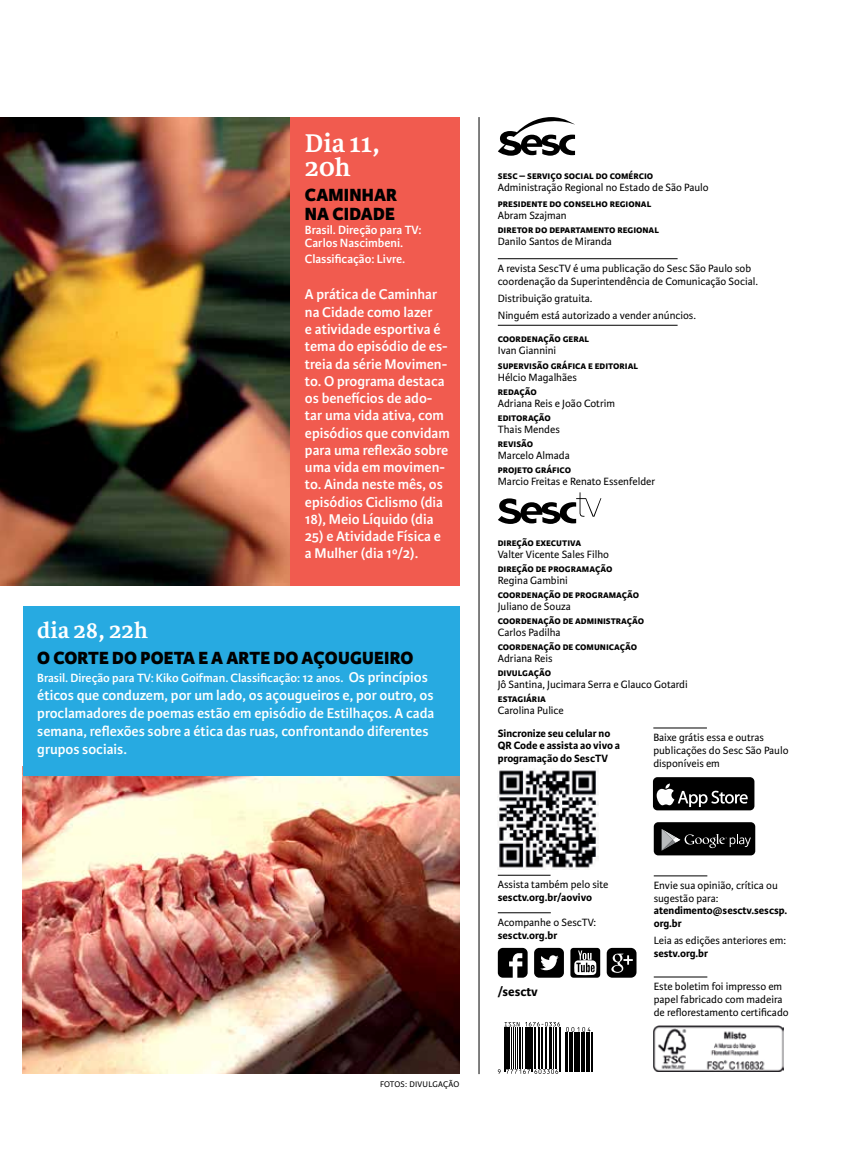
<style>
.page{position:relative;width:851px;height:1149px;background:#fff}
.page>*{position:absolute;margin:0;border:0;box-sizing:border-box;transform-origin:0 0}
.t1{font:700 27.3px/23.9px "Karmina";color:#fff}
.t2{font:700 24px "Karmina";color:#fff}
.t3{font:800 18.75px/18.8px "Karmina Sans";letter-spacing:.01em;color:#000}
.t4{font:600 15px/17.2px "Karmina Sans";color:#fff}
.t5{font:700 13.5px "Karmina Sans";color:#000}
.t6{font:600 12.75px/13.5px "Karmina Sans";color:#fff}
.t7{font:11.25px/12.8px "Karmina Sans";color:#000}
.t8{font:700 11.25px/12.8px "Karmina Sans";color:#000}
.t9{font:8.7px "Karmina Sans";letter-spacing:.03em;color:#000}
.s1{font-size:15px}
</style>
<div class="page">
<img style="left:23px;top:775px;width:436px;height:298px">
<img style="left:0;top:117px;width:290px;height:468px">
<svg style="left:498px;top:117px;width:77px;height:39px"></svg>
<svg style="left:498px;top:492px;width:103px;height:32px"></svg>
<hr style="left:497px;top:258px;width:180px;height:1px;background:#000">
<hr style="left:497px;top:325px;width:180px;height:1px;background:#000">
<div style="left:290px;top:117px;width:169px;height:468px;background:#f15b4f"></div>
<div style="left:23px;top:605px;width:436px;height:170px;background:#27aae1"></div>
<hr style="left:478px;top:117px;width:1px;height:956px;background:#000">
<hr style="left:497px;top:874px;width:53px;height:1px;background:#000">
<hr style="left:497px;top:912px;width:53px;height:1px;background:#000">
<svg style="left:497px;top:947px;width:30px;height:30px"></svg>
<svg style="left:534px;top:947px;width:30px;height:30px"></svg>
<svg style="left:570px;top:947px;width:30px;height:30px"></svg>
<svg style="left:606px;top:947px;width:30px;height:30px"></svg>
<div style="left:653px;top:822px;width:102px;height:33px;background:#000;border-radius:4px"></div>
<svg style="left:661px;top:829px;width:89px;height:21px"></svg>
<div style="left:652px;top:777px;width:102px;height:33px;background:#000;border-radius:4px"></div>
<svg style="left:656px;top:783px;width:91px;height:23px"></svg>
<hr style="left:653px;top:727px;width:53px;height:1px;background:#000">
<img style="left:653px;top:1025px;width:130px;height:45px">
<hr style="left:653px;top:875px;width:54px;height:1px;background:#000">
<hr style="left:653px;top:976px;width:54px;height:1px;background:#000">
<hr style="left:504px;top:1026px;width:1px;height:45px;background:#000">
<hr style="left:505px;top:1026px;width:1px;height:45px;background:#000">
<hr style="left:506px;top:1026px;width:2px;height:42px;background:#000">
<hr style="left:508px;top:1026px;width:2px;height:42px;background:#000">
<hr style="left:511px;top:1026px;width:1px;height:42px;background:#000">
<hr style="left:513px;top:1026px;width:1px;height:42px;background:#000">
<hr style="left:515px;top:1026px;width:1px;height:42px;background:#000">
<hr style="left:517px;top:1026px;width:1px;height:42px;background:#000">
<hr style="left:519px;top:1026px;width:1px;height:42px;background:#000">
<hr style="left:521px;top:1026px;width:1px;height:42px;background:#000">
<hr style="left:524px;top:1026px;width:1px;height:42px;background:#000">
<hr style="left:526px;top:1026px;width:1px;height:42px;background:#000">
<hr style="left:527px;top:1026px;width:2px;height:42px;background:#000">
<hr style="left:529px;top:1026px;width:1px;height:42px;background:#000">
<hr style="left:531px;top:1026px;width:1px;height:45px;background:#000">
<hr style="left:532px;top:1026px;width:1px;height:45px;background:#000">
<hr style="left:533px;top:1026px;width:1px;height:42px;background:#000">
<hr style="left:535px;top:1026px;width:1px;height:42px;background:#000">
<hr style="left:538px;top:1026px;width:1px;height:42px;background:#000">
<hr style="left:541px;top:1026px;width:1px;height:42px;background:#000">
<hr style="left:542px;top:1026px;width:1px;height:42px;background:#000">
<hr style="left:545px;top:1026px;width:1px;height:42px;background:#000">
<hr style="left:546px;top:1026px;width:1px;height:42px;background:#000">
<hr style="left:549px;top:1026px;width:1px;height:42px;background:#000">
<hr style="left:550px;top:1026px;width:2px;height:42px;background:#000">
<hr style="left:553px;top:1026px;width:1px;height:42px;background:#000">
<hr style="left:554px;top:1026px;width:1px;height:42px;background:#000">
<hr style="left:556px;top:1026px;width:1px;height:42px;background:#000">
<hr style="left:559px;top:1026px;width:1px;height:45px;background:#000">
<hr style="left:560px;top:1026px;width:1px;height:45px;background:#000">
<hr style="left:565px;top:1031px;width:1px;height:40px;background:#000">
<hr style="left:566px;top:1031px;width:1px;height:40px;background:#000">
<hr style="left:569px;top:1031px;width:1px;height:40px;background:#000">
<hr style="left:571px;top:1031px;width:1px;height:40px;background:#000">
<hr style="left:572px;top:1031px;width:1px;height:40px;background:#000">
<hr style="left:574px;top:1031px;width:1px;height:40px;background:#000">
<hr style="left:576px;top:1031px;width:1px;height:40px;background:#000">
<hr style="left:577px;top:1031px;width:1px;height:40px;background:#000">
<hr style="left:578px;top:1031px;width:1px;height:40px;background:#000">
<hr style="left:581px;top:1031px;width:1px;height:40px;background:#000">
<hr style="left:582px;top:1031px;width:1px;height:40px;background:#000">
<hr style="left:584px;top:1031px;width:1px;height:40px;background:#000">
<hr style="left:585px;top:1031px;width:2px;height:40px;background:#000">
<hr style="left:588px;top:1031px;width:1px;height:40px;background:#000">
<hr style="left:589px;top:1031px;width:1px;height:40px;background:#000">
<hr style="left:591px;top:1031px;width:2px;height:40px;background:#000">
<svg style="left:506px;top:1068px;width:52px;height:5px"></svg>
<svg style="left:566px;top:1027px;width:24px;height:4px"></svg>
<svg style="left:504px;top:1022px;width:15px;height:4px"></svg>
<svg style="left:525px;top:1022px;width:35px;height:4px"></svg>
<img style="left:498px;top:769px;width:101px;height:99px">
<h1 class="t1" style="left:305px;top:132px;width:76px">Dia 11,<br>20h</h1>
<h3 class="t3" style="left:305px;top:186px;width:94px">CAMINHAR<br>NA CIDADE</h3>
<p class="t6" style="left:305px;top:223px;width:118px">Brasil. Direção para TV:<br>Carlos Nascimbeni.</p>
<p class="t6" style="left:305px;top:252px;width:102px">Classificação: Livre.</p>
<p class="t4" style="left:305px;top:286px;width:146px">A prática de Caminhar na Cidade como lazer<br>e atividade esportiva é tema do episódio de es&shy;treia da série Movimen&shy;to. O programa destaca os benefícios de ado&shy;tar uma vida ativa, com episódios que convidam para uma reflexão sobre uma vida em movimen&shy;to. Ainda neste mês, os episódios Ciclismo (dia<br>18), Meio Líquido (dia</p>
<h3 class="t4" style="left:305px;top:527px;width:137px">25) e Atividade Física e a Mulher (dia 1º/2).</h3>
<h2 class="t2" style="left:37px;top:616px;width:112px">dia 28, 22h</h2>
<h3 class="t3" style="left:37px;top:648px;width:377px">O CORTE DO POETA E A ARTE DO AÇOUGUEIRO</h3>
<p class="t6" style="left:37px;top:670px;width:392px">Brasil. Direção para TV: Kiko Goifman. Classificação: 12 anos. <span class="s1">Os princípios</span></p>
<h3 class="t4" style="left:37px;top:685px;width:398px;line-height:18px">éticos que conduzem, por um lado, os açougueiros e, por outro, os proclamadores de poemas estão em episódio de Estilhaços. A cada semana, reflexões sobre a ética das ruas, confrontando diferentes grupos sociais.</h3>
<p class="t8" style="left:497px;top:169px;width:157px">Sesc – Serviço Social do Comércio</p>
<p class="t7" style="left:497px;top:181px;width:212px">Administração Regional no Estado de São Paulo</p>
<p class="t8" style="left:497px;top:197px;width:155px">Presidente do conselho Regional</p>
<p class="t7" style="left:497px;top:209px;width:70px">Abram Szajman</p>
<p class="t8" style="left:497px;top:223px;width:163px">Diretor do Departamento Regional</p>
<p class="t7" style="left:497px;top:235px;width:116px">Danilo Santos de Miranda</p>
<p class="t7" style="left:497px;top:262px;width:261px">A revista SescTV é uma publicação do Sesc São Paulo sob coordenação da Superintendência de Comunicação Social.</p>
<p class="t7" style="left:497px;top:289px;width:200px;line-height:17px">Distribuição gratuita.<br>Ninguém está autorizado a vender anúncios.</p>
<p class="t8" style="left:497px;top:332px;width:93px">Coordenação Geral</p>
<p class="t7" style="left:497px;top:344px;width:60px">Ivan Giannini</p>
<p class="t8" style="left:497px;top:358px;width:142px">Supervisão Gráfica e Editorial</p>
<p class="t7" style="left:497px;top:370px;width:81px">Hélcio Magalhães</p>
<p class="t8" style="left:497px;top:384px;width:40px">Redação</p>
<p class="t7" style="left:497px;top:396px;width:119px">Adriana Reis e João Cotrim</p>
<p class="t8" style="left:497px;top:410px;width:55px">Editoração</p>
<p class="t7" style="left:497px;top:422px;width:63px">Thais Mendes</p>
<p class="t8" style="left:497px;top:436px;width:37px">Revisão</p>
<p class="t7" style="left:497px;top:448px;width:73px">Marcelo Almada</p>
<p class="t8" style="left:497px;top:462px;width:75px">projeto gráfico</p>
<p class="t7" style="left:497px;top:474px;width:159px">Marcio Freitas e Renato Essenfelder</p>
<p class="t8" style="left:497px;top:536px;width:85px">Direção Executiva</p>
<p class="t7" style="left:497px;top:548px;width:113px">Valter Vicente Sales Filho</p>
<p class="t8" style="left:497px;top:562px;width:116px">Direção de Programação</p>
<p class="t7" style="left:497px;top:574px;width:72px">Regina Gambini</p>
<p class="t8" style="left:497px;top:588px;width:143px">Coordenação de Programação</p>
<p class="t7" style="left:497px;top:600px;width:75px">Juliano de Souza</p>
<p class="t8" style="left:497px;top:614px;width:148px">Coordenação de administração</p>
<p class="t7" style="left:497px;top:626px;width:64px">Carlos Padilha</p>
<p class="t8" style="left:497px;top:640px;width:141px">Coordenação de Comunicação</p>
<p class="t7" style="left:497px;top:652px;width:56px">Adriana Reis</p>
<p class="t8" style="left:497px;top:666px;width:55px">Divulgação</p>
<p class="t7" style="left:497px;top:678px;width:191px">Jô Santina, Jucimara Serra e Glauco Gotardi</p>
<p class="t8" style="left:497px;top:692px;width:50px">Estagiária</p>
<p class="t7" style="left:497px;top:704px;width:67px">Carolina Pulice</p>
<p class="t8" style="left:497px;top:726px;width:124px">Sincronize seu celular no<br>QR Code e assista ao vivo a programação do SescTV</p>
<p class="t7" style="left:653px;top:731px;width:137px">Baixe grátis essa e outras publicações do Sesc São Paulo disponíveis em</p>
<p class="t9" style="left:380px;top:1079px;width:81px">FOTOS: DIVULGAÇÃO</p>
<p class="t7" style="left:497px;top:878px;width:112px">Assista também pelo site</p>
<p class="t8" style="left:497px;top:890px;width:96px">sesctv.org.br/aovivo</p>
<p class="t7" style="left:497px;top:915px;width:100px">Acompanhe o SescTV:</p>
<p class="t8" style="left:497px;top:928px;width:61px">sesctv.org.br</p>
<p class="t5" style="left:497px;top:983px;width:42px">/sesctv</p>
<p class="t7" style="left:653px;top:878px;width:126px">Envie sua opinião, crítica ou sugestão para:</p>
<p class="t8" style="left:653px;top:904px;width:135px">atendimento@sesctv.sescsp. org.br</p>
<p class="t7" style="left:653px;top:934px;width:134px">Leia as edições anteriores em:</p>
<p class="t8" style="left:653px;top:946px;width:56px">sestv.org.br</p>
<p class="t7" style="left:653px;top:979px;width:136px">Este boletim foi impresso em papel fabricado com madeira de reflorestamento certificado</p>
</div>
